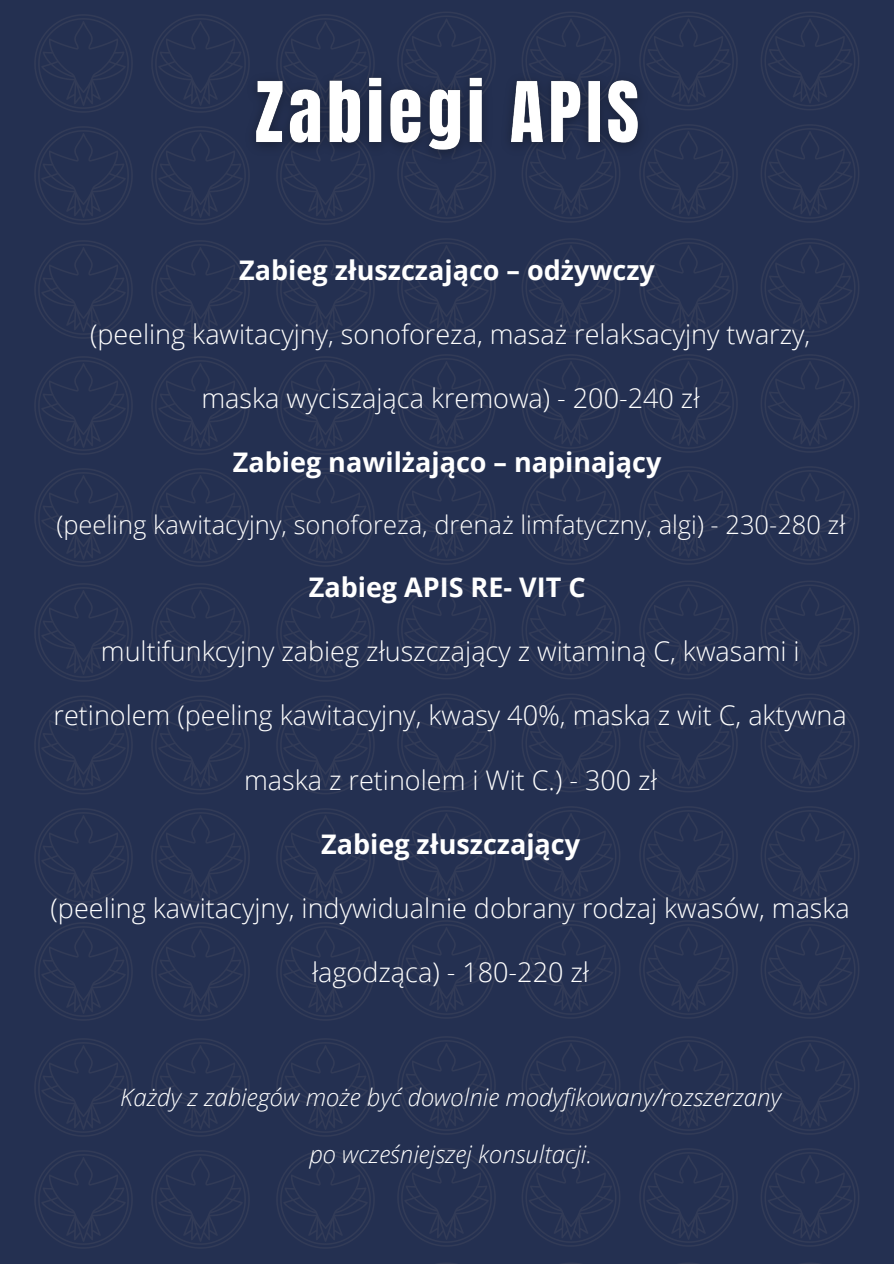
<style>
.page{position:relative;width:894px;height:1264px;background:#fff}
.page>*{position:absolute;margin:0;border:0;box-sizing:border-box;transform-origin:0 0}
.t1{font:300 27px "Open Sans";color:#fff}
.t2{font:700 27px "Open Sans";color:#fff}
.t3{font:300 25.5px "Open Sans";color:#fff}
.t4{font:italic 300 24px "Open Sans";color:#fff}
</style>
<div class="page">
<div style="left:0;top:212px;width:51px;height:44px;background:#243051"></div>
<img style="left:51px;top:212px;width:125px;height:44px">
<img style="left:176px;top:212px;width:121px;height:44px">
<img style="left:297px;top:212px;width:124px;height:42px">
<img style="left:421px;top:210px;width:118px;height:44px">
<img style="left:539px;top:210px;width:121px;height:44px">
<img style="left:660px;top:210px;width:233px;height:44px">
<div style="left:0;top:0;width:51px;height:212px;background:#243051"></div>
<img style="left:51px;top:0;width:125px;height:212px">
<img style="left:176px;top:0;width:298px;height:212px">
<img style="left:297px;top:0;width:124px;height:210px">
<img style="left:421px;top:0;width:118px;height:210px">
<img style="left:539px;top:0;width:121px;height:210px">
<img style="left:660px;top:0;width:233px;height:210px">
<div style="left:0;top:554px;width:51px;height:42px;background:#243051"></div>
<img style="left:51px;top:554px;width:125px;height:42px">
<img style="left:176px;top:554px;width:121px;height:42px">
<img style="left:297px;top:554px;width:124px;height:40px">
<img style="left:421px;top:552px;width:118px;height:42px">
<img style="left:539px;top:552px;width:121px;height:42px">
<img style="left:660px;top:552px;width:233px;height:42px">
<div style="left:0;top:256px;width:51px;height:298px;background:#243051"></div>
<img style="left:51px;top:256px;width:125px;height:298px">
<img style="left:176px;top:256px;width:298px;height:298px">
<img style="left:297px;top:254px;width:124px;height:298px">
<img style="left:421px;top:254px;width:118px;height:298px">
<img style="left:539px;top:254px;width:121px;height:298px">
<img style="left:660px;top:254px;width:233px;height:298px">
<div style="left:0;top:894px;width:51px;height:44px;background:#243051"></div>
<img style="left:51px;top:894px;width:125px;height:44px">
<img style="left:176px;top:894px;width:121px;height:44px">
<img style="left:297px;top:894px;width:124px;height:42px">
<img style="left:421px;top:892px;width:118px;height:44px">
<img style="left:539px;top:892px;width:121px;height:44px">
<img style="left:660px;top:892px;width:233px;height:44px">
<div style="left:0;top:596px;width:51px;height:298px;background:#243051"></div>
<img style="left:51px;top:596px;width:125px;height:298px">
<img style="left:176px;top:596px;width:298px;height:298px">
<img style="left:297px;top:594px;width:124px;height:298px">
<img style="left:421px;top:594px;width:118px;height:298px">
<img style="left:539px;top:594px;width:121px;height:298px">
<img style="left:660px;top:594px;width:233px;height:298px">
<img style="left:0;top:1236px;width:51px;height:27px">
<div style="left:51px;top:1236px;width:125px;height:27px;background:#243051"></div>
<div style="left:176px;top:1236px;width:121px;height:27px;background:#243051"></div>
<div style="left:297px;top:1236px;width:124px;height:27px;background:#243051"></div>
<div style="left:421px;top:1234px;width:118px;height:29px;background:#243051"></div>
<div style="left:539px;top:1234px;width:121px;height:29px;background:#243051"></div>
<div style="left:660px;top:1234px;width:233px;height:29px;background:#243051"></div>
<div style="left:0;top:938px;width:51px;height:298px;background:#243051"></div>
<img style="left:51px;top:938px;width:125px;height:298px">
<img style="left:176px;top:938px;width:298px;height:298px">
<img style="left:297px;top:936px;width:124px;height:298px">
<img style="left:421px;top:936px;width:118px;height:298px">
<img style="left:539px;top:936px;width:121px;height:298px">
<img style="left:660px;top:936px;width:233px;height:298px">
<img style="left:238px;top:62px;width:417px;height:108px">
<p class="t2" style="left:239px;top:251px;width:417px">Zabieg złuszczająco – odżywczy</p>
<p class="t1" style="left:90px;top:315px;width:721px">(peeling kawitacyjny, sonoforeza, masaż relaksacyjny twarzy,</p>
<p class="t1" style="left:201px;top:379px;width:499px">maska wyciszająca kremowa) - 200-240 zł</p>
<p class="t2" style="left:233px;top:443px;width:430px">Zabieg nawilżająco – napinający</p>
<p class="t3" style="left:56px;top:507px;width:790px">(peeling kawitacyjny, sonoforeza, drenaż limfatyczny, algi) - 230-280 zł</p>
<p class="t2" style="left:308px;top:568px;width:278px">Zabieg APIS RE- VIT C</p>
<p class="t1" style="left:101px;top:632px;width:700px">multifunkcyjny zabieg złuszczający z witaminą C, kwasami i</p>
<p class="t1" style="left:54px;top:696px;width:794px">retinolem (peeling kawitacyjny, kwasy 40%, maska z wit C, aktywna</p>
<p class="t1" style="left:244px;top:760px;width:414px">maska z retinolem i Wit C.) - 300 zł</p>
<p class="t2" style="left:321px;top:824px;width:260px">Zabieg złuszczający</p>
<p class="t1" style="left:51px;top:889px;width:800px">(peeling kawitacyjny, indywidualnie dobrany rodzaj kwasów, maska</p>
<p class="t1" style="left:312px;top:953px;width:278px">łagodząca) - 180-220 zł</p>
<p class="t4" style="left:120px;top:1080px;width:662px">Każdy z zabiegów może być dowolnie modyfikowany/rozszerzany</p>
<p class="t4" style="left:309px;top:1137px;width:284px">po wcześniejszej konsultacji.</p>
</div>
